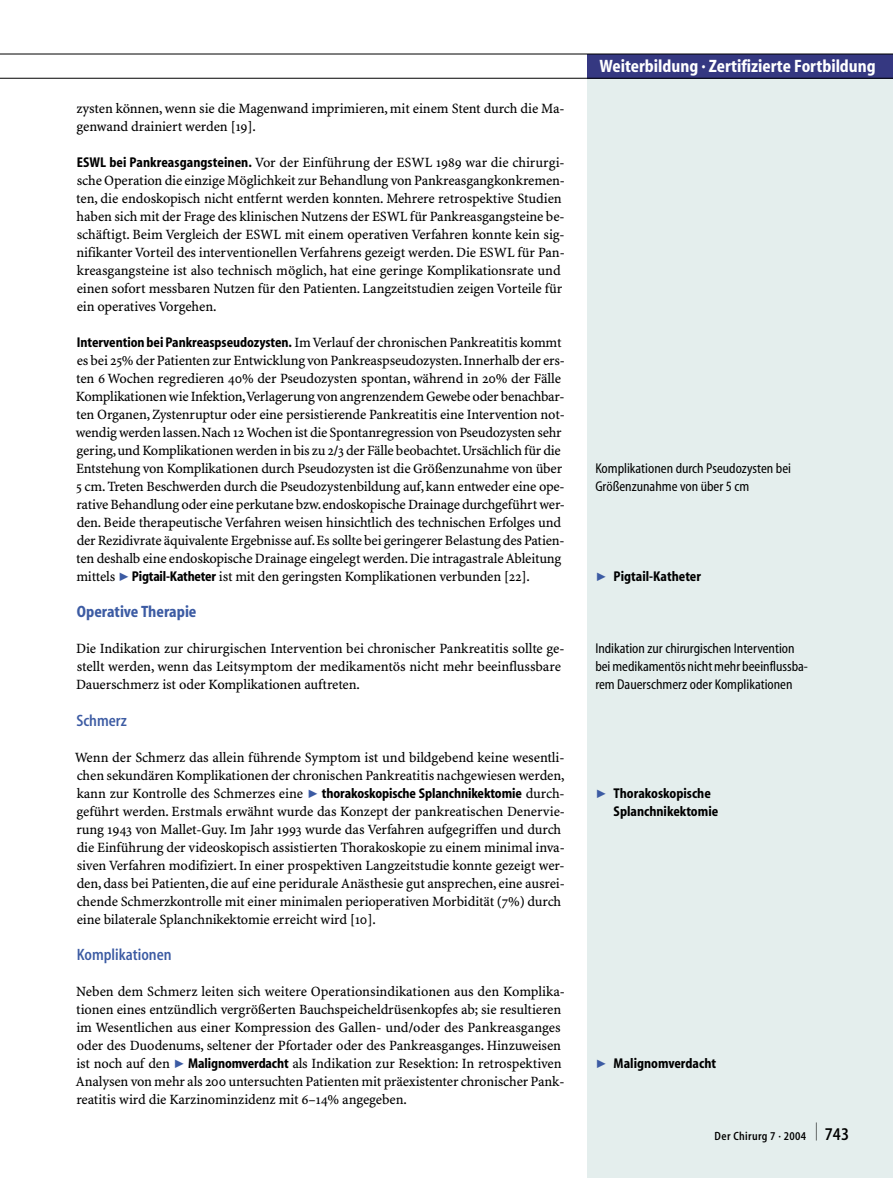
<style>
.page{position:relative;width:893px;height:1178px;background:#fff}
.page>*{position:absolute;margin:0;border:0;box-sizing:border-box;transform-origin:0 0}
.t1{font:700 condensed 18px "S Myriad";color:#fff}
.t2{font:600 condensed 16.5px "S Myriad";color:#3c5ba3}
.t3{font:700 condensed 16.5px "S Myriad";color:#3c5ba3}
.t4{font:14.25px/18px "S Minion Plus";letter-spacing:-.01em;color:#000}
.t5{font:condensed 14.25px/18px "S Myriad";color:#000}
.t6{font:700 condensed 14.25px/18px "S Myriad";color:#000}
.t7{font:600 condensed 12px "S Myriad";letter-spacing:.03em;color:#000}
.s1{font-family:"S Myriad";font-weight:700;font-stretch:condensed}
.s2{font-family:"S Minion Plus";font-weight:400;font-stretch:normal}
.s3{font-size:18px}
</style>
<div class="page">
<div style="left:587px;top:78px;width:306px;height:1100px;background:#e4eeed"></div>
<div style="left:587px;top:54px;width:306px;height:24px;background:#353881"></div>
<hr style="left:0;top:54px;width:893px;height:1px;background:#000">
<hr style="left:0;top:78px;width:893px;height:1px;background:#000">
<p class="t4" style="left:77px;top:100px;width:490px">zysten können, wenn sie die Magenwand imprimieren, mit einem Stent durch die Ma&shy;genwand drainiert werden [19].</p>
<p class="t4" style="left:76px;top:154px;width:490px"><span class="s1">ESWL bei Pankreasgangsteinen.</span> Vor der Einführung der ESWL 1989 war die chirurgi&shy;sche Operation die einzige Möglichkeit zur Behandlung von Pankreasgangkonkremen&shy;ten, die endoskopisch nicht entfernt werden konnten. Mehrere retrospektive Studien haben sich mit der Frage des klinischen Nutzens der ESWL für Pankreasgangsteine be&shy;schäftigt. Beim Vergleich der ESWL mit einem operativen Verfahren konnte kein sig&shy;nifikanter Vorteil des interventionellen Verfahrens gezeigt werden. Die ESWL für Pan&shy;kreasgangsteine ist also technisch möglich, hat eine geringe Komplikationsrate und einen sofort messbaren Nutzen für den Patienten. Langzeitstudien zeigen Vorteile für ein operatives Vorgehen.</p>
<p class="t4" style="left:76px;top:334px;width:491px"><span class="s1">Intervention bei Pankreaspseudozysten.</span> Im Verlauf der chronischen Pankreatitis kommt es bei 25% der Patienten zur Entwicklung von Pankreaspseudozysten. Innerhalb der ers&shy;ten 6 Wochen regredieren 40% der Pseudozysten spontan, während in 20% der Fälle Komplikationen wie Infektion, Verlagerung von angrenzendem Gewebe oder benachbar&shy;ten Organen, Zystenruptur oder eine persistierende Pankreatitis eine Intervention not&shy;wendig werden lassen. Nach 12 Wochen ist die Spontanregression von Pseudozysten sehr gering, und Komplikationen werden in bis zu 2/3 der Fälle beobachtet. Ursächlich für die Entstehung von Komplikationen durch Pseudozysten ist die Größenzunahme von über 5 cm. Treten Beschwerden durch die Pseudozystenbildung auf, kann entweder eine ope&shy;rative Behandlung oder eine perkutane bzw. endoskopische Drainage durchgeführt wer&shy;den. Beide therapeutische Verfahren weisen hinsichtlich des technischen Erfolges und der Rezidivrate äquivalente Ergebnisse auf. Es sollte bei geringerer Belastung des Patien&shy;ten deshalb eine endoskopische Drainage eingelegt werden. Die intragastrale Ableitung mittels <span class="s1">Pigtail-Katheter</span> ist mit den geringsten Komplikationen verbunden [22].</p>
<p class="t3" style="left:77px;top:604px;width:121px">Operative Therapie</p>
<p class="t4" style="left:76px;top:640px;width:490px">Die Indikation zur chirurgischen Intervention bei chronischer Pankreatitis sollte ge&shy;stellt werden, wenn das Leitsymptom der medikamentös nicht mehr beeinflussbare<br>Dauerschmerz ist oder Komplikationen auftreten.</p>
<p class="t2" style="left:76px;top:712px;width:52px">Schmerz</p>
<p class="t4" style="left:75px;top:748px;width:491px;text-align:justify">Wenn der Schmerz das allein führende Symptom ist und bildgebend keine wesentli&shy;chen sekundären Komplikationen der chronischen Pankreatitis nachgewiesen werden, kann zur Kontrolle des Schmerzes eine</p>
<p class="t6" style="left:322px;top:784px;width:244px">thorakoskopische Splanchnikektomie <span class="s2">durch-</span></p>
<p class="t4" style="left:76px;top:802px;width:490px">geführt werden. Erstmals erwähnt wurde das Konzept der pankreatischen Denervie&shy;rung 1943 von Mallet-Guy. Im Jahr 1993 wurde das Verfahren aufgegriffen und durch die Einführung der videoskopisch assistierten Thorakoskopie zu einem minimal inva&shy;siven Verfahren modifiziert. In einer prospektiven Langzeitstudie konnte gezeigt wer&shy;den, dass bei Patienten, die auf eine peridurale Anästhesie gut ansprechen, eine ausrei&shy;chende Schmerzkontrolle mit einer minimalen perioperativen Morbidität (7%) durch eine bilaterale Splanchnikektomie erreicht wird [10].</p>
<p class="t2" style="left:77px;top:946px;width:96px">Komplikationen</p>
<p class="t4" style="left:76px;top:982px;width:490px">Neben dem Schmerz leiten sich weitere Operationsindikationen aus den Komplika&shy;tionen eines entzündlich vergrößerten Bauchspeicheldrüsenkopfes ab; sie resultieren im Wesentlichen aus einer Kompression des Gallen- und/oder des Pankreasganges oder des Duodenums, seltener der Pfortader oder des Pankreasganges. Hinzuweisen ist noch auf den</p>
<p class="t4" style="left:76px;top:1054px;width:490px;text-indent:113px"><span class="s1">Malignomverdacht</span> als Indikation zur Resektion: In retrospektiven<br>Analysen von mehr als 200 untersuchten Patienten mit präexistenter chronischer Pank&shy;reatitis wird die Karzinominzidenz mit 6–14% angegeben.</p>
<p class="t1" style="left:600px;top:57px;width:278px">Weiterbildung · Zertifizierte Fortbildung</p>
<p class="t5" style="left:595px;top:460px;width:197px">Komplikationen durch Pseudozysten bei<br>Größenzunahme von über 5 cm</p>
<p class="t6" style="left:614px;top:568px;width:89px">Pigtail-Katheter</p>
<p class="t5" style="left:595px;top:640px;width:214px">Indikation zur chirurgischen Intervention bei medikamentös nicht mehr beeinflussba&shy;rem Dauerschmerz oder Komplikationen</p>
<p class="t6" style="left:614px;top:784px;width:106px">Thorakoskopische<br>Splanchnikektomie</p>
<p class="t6" style="left:614px;top:1054px;width:104px">Malignomverdacht</p>
<p class="t7" style="left:715px;top:1129px;width:136px">Der Chirurg 7 · 2004 <sup>|</sup> <span class="s3">743</span></p>
</div>
